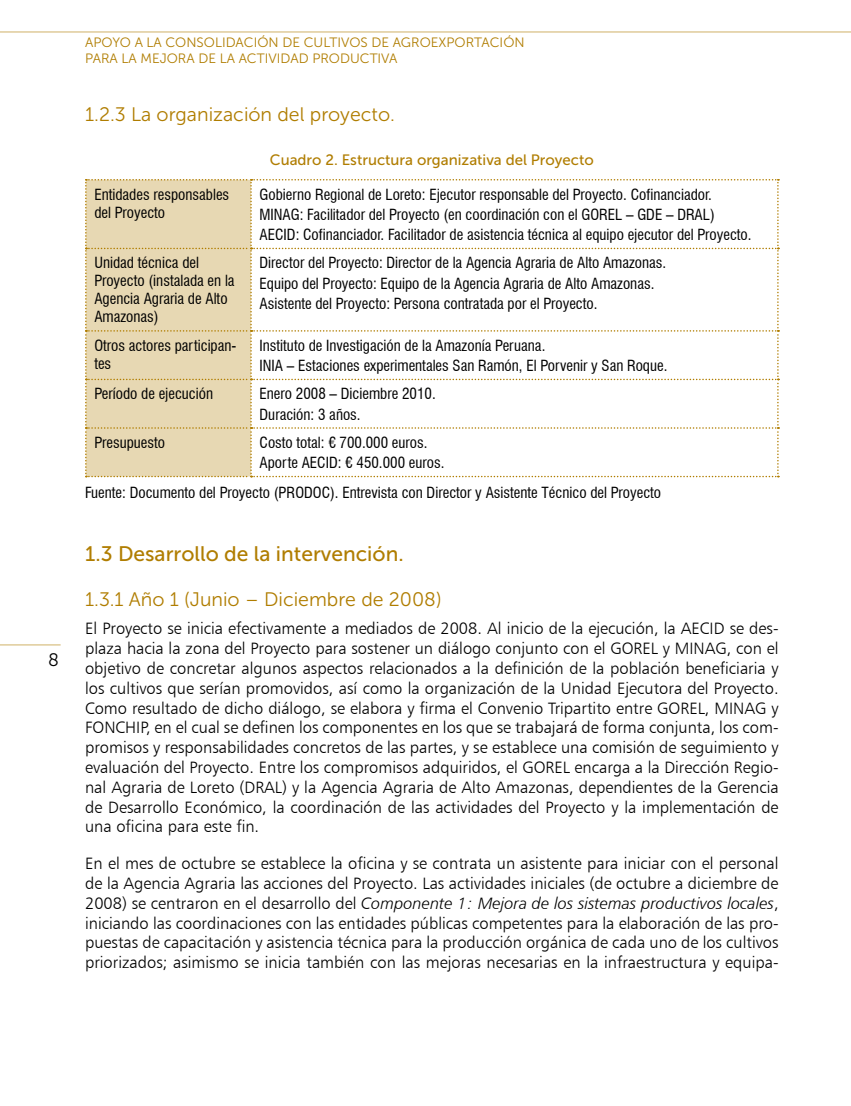
<style>
.page{position:relative;width:851px;height:1106px;background:#fff}
.page>*{position:absolute;margin:0;border:0;box-sizing:border-box;transform-origin:0 0}
.t1{font:21px "Museo Sans 500";color:#b07d00}
.t2{font:19.5px "Museo Sans 300";color:#b07d00}
.t3{font:18px "Museo Sans 300";color:#000}
.t4{font:16.5px/19.8px "Humanist 777 BT Light B";color:#000;text-align:justify}
.t5{font:16.5px "Humanist 777 BT Light Italic B";color:#000}
.t6{font:condensed 15px/20.1px "Swiss 721 BT";color:#000}
.t7{font:15px "Museo Sans 500";color:#b07d00}
.t8{font:13.5px "Museo Sans 300";color:#b07d00}
.s1{font-family:"Humanist 777 BT Light B"}
</style>
<div class="page">
<hr style="left:0;top:644px;width:61px;height:1px;background:#dfcb99">
<hr style="left:0;top:31px;width:850px;height:2px;background:#dfcb99">
<svg style="left:85px;top:179px;width:693px;height:298px"></svg>
<p class="t3" style="left:48px;top:649px;width:12px">8</p>
<p class="t8" style="left:85px;top:35px;width:19px">APOYO</p>
<p class="t8" style="left:135px;top:35px;width:286px">A LA CONSOLIDACIÓN DE CULTIVOS DE AGROE</p>
<p class="t8" style="left:438px;top:35px;width:18px">XPORTAC</p>
<p class="t8" style="left:499px;top:35px;width:26px">IÓN</p>
<p class="t8" style="left:85px;top:51px;width:9px">PARA</p>
<p class="t8" style="left:121px;top:51px;width:56px">LA MEJORA</p>
<p class="t8" style="left:198px;top:51px;width:50px">DELA ACT</p>
<p class="t8" style="left:265px;top:51px;width:58px">IVIDAD PRO</p>
<p class="t8" style="left:340px;top:51px;width:58px">DUCTIVA</p>
<p class="t2" style="left:85px;top:104px;width:311px">1.2.3 LA ORGANIZACIÓN DEL PROYECTO.</p>
<p class="t7" style="left:270px;top:151px;width:325px">Cuadro 2. Estructura organizativa del Proyecto</p>
<p class="t6" style="left:94px;top:185px;width:136px;line-height:18px">Entidades responsables del Proyecto</p>
<p class="t6" style="left:259px;top:184px;width:493px">Gobierno Regional de Loreto: Ejecutor responsable del Proyecto. Cofinanciador.<br>MINAG: Facilitador del Proyecto (en coordinación con el GOREL – GDE – DRAL)<br>AECID: Cofinanciador. Facilitador de asistencia técnica al equipo ejecutor del Proyecto.</p>
<p class="t6" style="left:94px;top:254px;width:142px;line-height:18px">Unidad técnica del<br>Proyecto (instalada en la<br>Agencia Agraria de Alto<br>Amazonas)</p>
<p class="t6" style="left:259px;top:253px;width:408px">Director del Proyecto: Director de la Agencia Agraria de Alto Amazonas.<br>Equipo del Proyecto: Equipo de la Agencia Agraria de Alto Amazonas.<br>Asistente del Proyecto: Persona contratada por el Proyecto.</p>
<p class="t6" style="left:94px;top:336px;width:144px;line-height:18px">Otros actores participan&shy;tes</p>
<p class="t6" style="left:259px;top:335px;width:409px">Instituto de Investigación de la Amazonía Peruana.<br>INIA – Estaciones experimentales San Ramón, El Porvenir y San Roque.</p>
<p class="t6" style="left:94px;top:384px;width:120px">Período de ejecución</p>
<p class="t6" style="left:259px;top:384px;width:178px">Enero 2008 – Diciembre 2010.<br>Duración: 3 años.</p>
<p class="t6" style="left:94px;top:432px;width:72px">Presupuesto</p>
<p class="t6" style="left:259px;top:432px;width:186px">Costo total: € 700.000 euros.<br>Aporte AECID: € 450.000 euros.</p>
<p class="t6" style="left:85px;top:482px;width:577px">Fuente: Documento del Proyecto (PRODOC). Entrevista con Director y Asistente Técnico del Proyecto</p>
<p class="t1" style="left:85px;top:542px;width:320px">1.3 Desarrollo de la intervención.</p>
<p class="t2" style="left:85px;top:589px;width:358px">1.3.1 AÑO 1 (JUNIO – DICIEMBRE DE 2008)</p>
<p class="t4" style="left:85px;top:618px;width:695px">El Proyecto se inicia efectivamente a mediados de 2008. Al inicio de la ejecución, la AECID se des&shy;plaza hacia la zona del Proyecto para sostener un diálogo conjunto con el GOREL y MINAG, con el objetivo de concretar algunos aspectos relacionados a la definición de la población beneficiaria y los cultivos que serían promovidos, así como la organización de la Unidad Ejecutora del Proyecto.<br>Como resultado de dicho diálogo, se elabora y firma el Convenio Tripartito entre GOREL, MINAG y FONCHIP, en el cual se definen los componentes en los que se trabajará de forma conjunta, los com&shy;promisos y responsabilidades concretos de las partes, y se establece una comisión de seguimiento y evaluación del Proyecto. Entre los compromisos adquiridos, el GOREL encarga a la Dirección Regio&shy;nal Agraria de Loreto (DRAL) y la Agencia Agraria de Alto Amazonas, dependientes de la Gerencia de Desarrollo Económico, la coordinación de las actividades del Proyecto y la implementación de una oficina para este fin.</p>
<p class="t4" style="left:85px;top:853px;width:695px">En el mes de octubre se establece la oficina y se contrata un asistente para iniciar con el personal de la Agencia Agraria las acciones del Proyecto. Las actividades iniciales (de octubre a diciembre de</p>
<p class="t5" style="left:85px;top:893px;width:695px"><span class="s1">2008) se centraron en el desarrollo del</span> Componente 1: Mejora de los sistemas productivos locales<span class="s1">,</span></p>
<p class="t4" style="left:85px;top:912px;width:695px">iniciando las coordinaciones con las entidades públicas competentes para la elaboración de las pro&shy;puestas de capacitación y asistencia técnica para la producción orgánica de cada uno de los cultivos priorizados; asimismo se inicia también con las mejoras necesarias en la infraestructura y equipa-</p>
</div>
